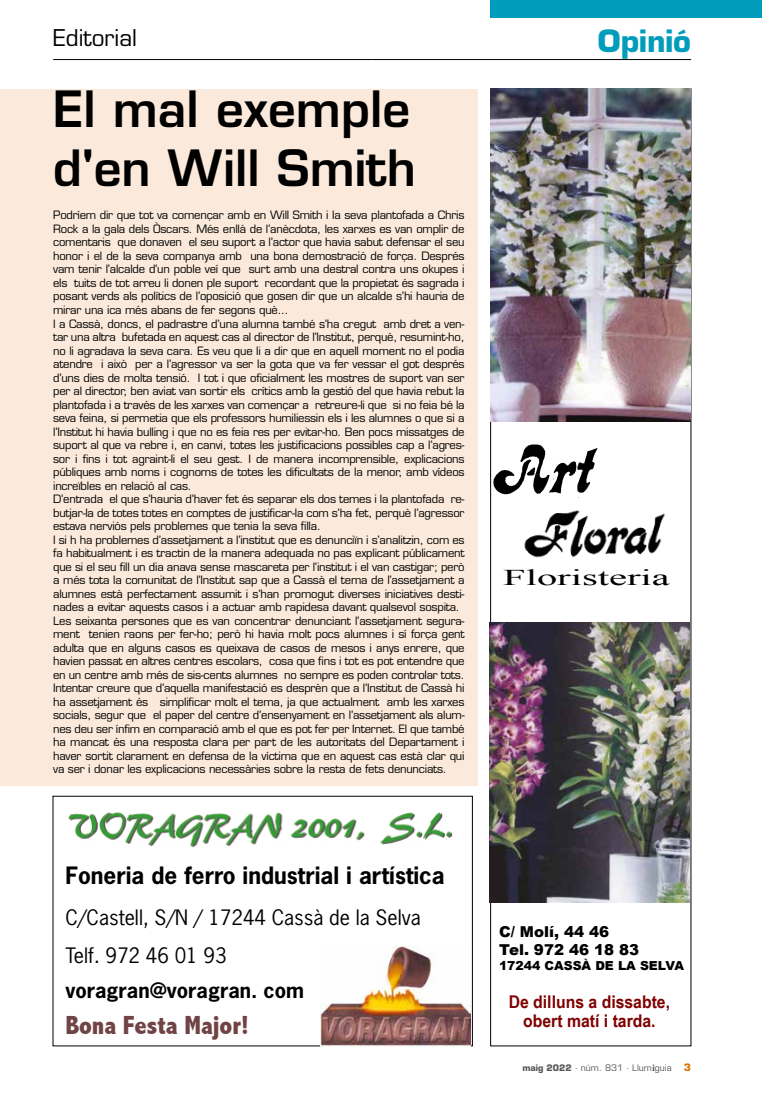
<style>
.page{position:relative;width:762px;height:1117px;background:#fff}
.page>*{position:absolute;margin:0;border:0;box-sizing:border-box;transform-origin:0 0}
.t1{font:600 48.75px/58.5px "Eurostile LT Std";color:#000}
.t2{font:700 30px "Eurostile LT Std";color:#009cbc}
.t3{font:800 condensed 26.25px "Abadi";color:#704345}
.t4{font:700 22.5px "News Gothic Std";color:#000}
.t5{font:22.5px "Times New Roman";color:#000;scale:1.8 1}
.t6{font:22.5px "Eurostile LT Std";color:#000}
.t7{font:20px/37.8px "News Gothic Std";color:#000}
.t8{font:700 20px "News Gothic Std";color:#000}
.t9{font:700 17.5px/18.8px "Arial Narrow";color:#800000;text-align:center;scale:1.1 1}
.t10{font:900 15px/18px "Arial";color:#000}
.t11{font:900 12.38px "Arial";color:#000}
.t12{font:11.25px/13.5px "Eurostile LT Std";letter-spacing:-.02em;color:#000}
.t13{font:8.75px "Eurostile LT Std";color:#575756}
.s1{font-weight:700}
.s2{font-family:"Minion Pro";font-weight:700;font-size:10px}
.s3{font-weight:700;font-size:10px;color:#db7400}
</style>
<div class="page">
<div style="left:0;top:89px;width:477px;height:696px;background:#fbeadb"></div>
<div style="left:490px;top:0;width:272px;height:18px;background:#009cbc"></div>
<hr style="left:53px;top:59px;width:319px;height:1px;background:#000">
<hr style="left:372px;top:59px;width:319px;height:1px;background:#000">
<img style="left:493px;top:444px;width:105px;height:54px">
<img style="left:524px;top:510px;width:141px;height:48px">
<img style="left:490px;top:89px;width:200px;height:332px">
<img style="left:489px;top:622px;width:200px;height:280px">
<img style="left:68px;top:812px;width:385px;height:36px">
<img style="left:320px;top:946px;width:151px;height:99px">
<h3 class="t6" style="left:53px;top:24px;width:85px">Editorial</h3>
<h2 class="t2" style="left:598px;top:22px;width:95px">Opinió</h2>
<h1 class="t1" style="left:53px;top:80px;width:364px">El mal exemple d'en Will Smith</h1>
<p class="t12" style="left:53px;top:208px;width:413px">Podríem dir que tot va començar amb en Will Smith i la seva plantofada a Chris Rock a la gala dels Òscars. Més enllà de l’anècdota, les xarxes es van omplir de comentaris que donaven el seu suport a l’actor que havia sabut defensar el seu honor i el de la seva companya amb una bona demostració de força. Després vam tenir l’alcalde d’un poble veí que surt amb una destral contra uns okupes i els tuits de tot arreu li donen ple suport recordant que la propietat és sagrada i posant verds als polítics de l’oposició que gosen dir que un alcalde s’hi hauria de mirar una ica més abans de fer segons què...<br>I a Cassà, doncs, el padrastre d’una alumna també s’ha cregut amb dret a ven&shy;tar una altra bufetada en aquest cas al director de l’Institut, perquè, resumint-ho, no li agradava la seva cara. Es veu que li a dir que en aquell moment no el podia atendre i això per a l’agressor va ser la gota que va fer vessar el got després d’uns dies de molta tensió. I tot i que oficialment les mostres de suport van ser per al director, ben aviat van sortir els crítics amb la gestió del que havia rebut la plantofada i a través de les xarxes van començar a retreure-li que si no feia bé la seva feina, si permetia que els professors humiliessin els i les alumnes o que si a l’Institut hi havia bulling i que no es feia res per evitar-ho. Ben pocs missatges de suport al que va rebre i, en canvi, totes les justificacions possibles cap a l’agres&shy;sor i fins i tot agraint-li el seu gest. I de manera incomprensible, explicacions públiques amb noms i cognoms de totes les dificultats de la menor, amb vídeos increïbles en relació al cas.<br>D’entrada el que s’hauria d’haver fet és separar els dos temes i la plantofada re&shy;butjar-la de totes totes en comptes de justificar-la com s’ha fet, perquè l’agressor estava nerviós pels problemes que tenia la seva filla.<br>I si h ha problemes d’assetjament a l’institut que es denunciïn i s’analitzin, com es fa habitualment i es tractin de la manera adequada no pas explicant públicament que si el seu fill un dia anava sense mascareta per l’institut i el van castigar; però a més tota la comunitat de l’Institut sap que a Cassà el tema de l’assetjament a alumnes està perfectament assumit i s’han promogut diverses iniciatives desti&shy;nades a evitar aquests casos i a actuar amb rapidesa davant qualsevol sospita.<br>Les seixanta persones que es van concentrar denunciant l’assetjament segura&shy;ment tenien raons per fer-ho; però hi havia molt pocs alumnes i sí força gent adulta que en alguns casos es queixava de casos de mesos i anys enrere, que havien passat en altres centres escolars, cosa que fins i tot es pot entendre que en un centre amb més de sis-cents alumnes no sempre es poden controlar tots.<br>Intentar creure que d’aquella manifestació es desprèn que a l’Institut de Cassà hi ha assetjament és simplificar molt el tema, ja que actualment amb les xarxes socials, segur que el paper del centre d’ensenyament en l’assetjament als alum&shy;nes deu ser ínfim en comparació amb el que es pot fer per Internet. El que també ha mancat és una resposta clara per part de les autoritats del Departament i haver sortit clarament en defensa de la víctima que en aquest cas està clar qui va ser i donar les explicacions necessàries sobre la resta de fets denunciats.</p>
<h3 class="t5" style="left:503px;top:562px;width:94px">Floristeria</h3>
<h3 class="t4" style="left:65px;top:860px;width:381px">Foneria de ferro industrial i artística</h3>
<h3 class="t7" style="left:65px;top:898px;width:357px">C/Castell, S/N / 17244 Cassà de la Selva<br>Telf. 972 46 01 93</h3>
<h3 class="t8" style="left:65px;top:977px;width:240px">voragran@voragran. com</h3>
<h3 class="t3" style="left:65px;top:1009px;width:185px">Bona Festa Major!</h3>
<h3 class="t10" style="left:499px;top:922px;width:141px">C/ Molí, 44 46<br>Tel. 972 46 18 83</h3>
<p class="t11" style="left:499px;top:956px;width:186px">17244 CASSÀ DE LA SELVA</p>
<h3 class="t9" style="left:509px;top:991px;width:148px">De dilluns a dissabte, obert matí i tarda.</h3>
<p class="t13" style="left:522px;top:1062px;width:170px"><span class="s1">maig 2022</span> · núm. 831 · Llum<span class="s2">i</span>guia <span class="s3">3</span></p>
</div>
